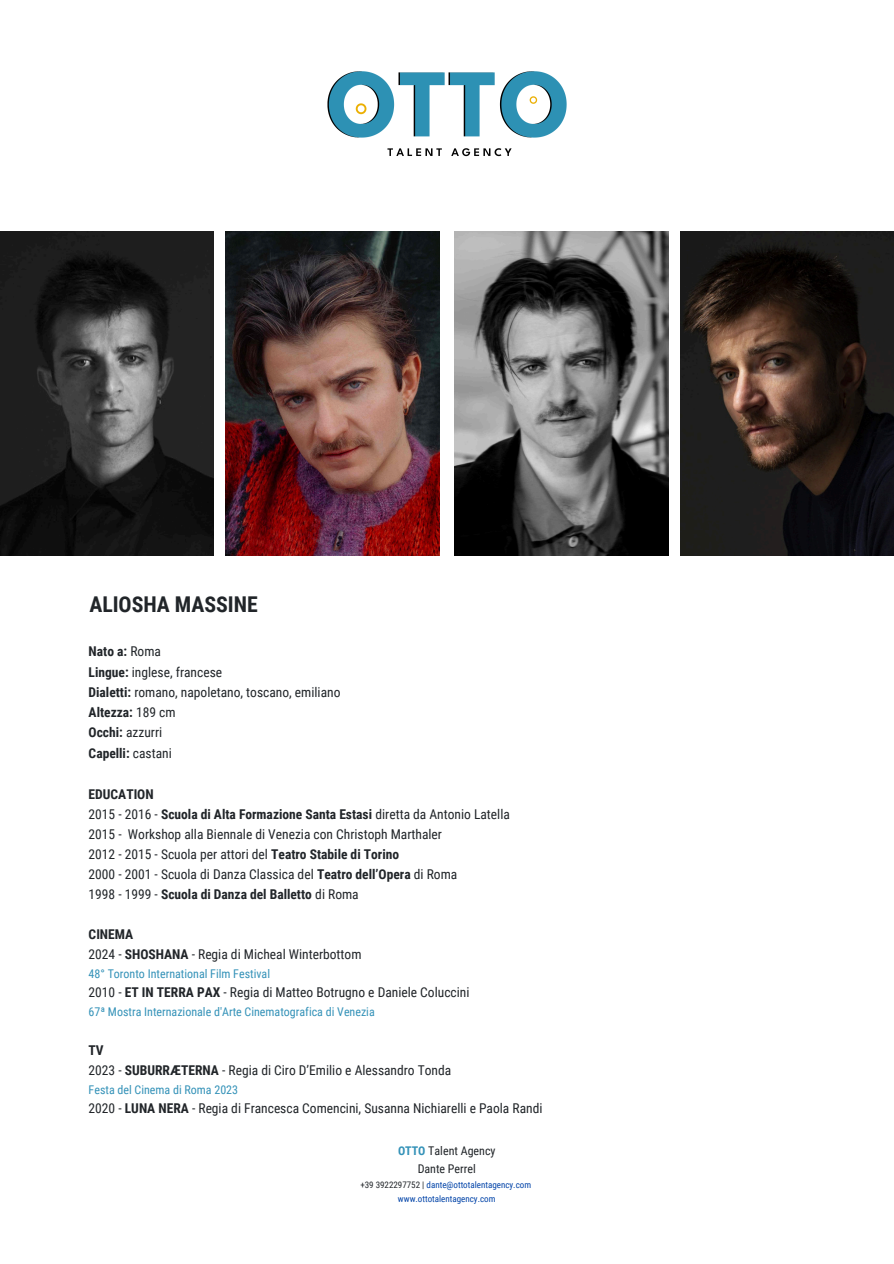
<style>
.page{position:relative;width:894px;height:1264px;background:#fff}
.page>*{position:absolute;margin:0;border:0;box-sizing:border-box;transform-origin:0 0}
.t1{font:700 21.75px "Roboto Condensed";color:#212529}
.t2{font:13.5px/20px "Roboto Condensed";color:#212529}
.t3{font:12px "Roboto Condensed";color:#3492b8}
.t4{font:12px "Roboto Condensed";color:#212529}
.t5{font:9px "Roboto Condensed";color:#0043a8}
.s1{font-weight:700}
.s2{font-weight:700;color:#3492b8}
.s3{color:#212529}
</style>
<div class="page">
<img style="left:327px;top:71px;width:239px;height:86px">
<img style="left:226px;top:232px;width:213px;height:323px">
<img style="left:454px;top:232px;width:214px;height:323px">
<img style="left:0;top:232px;width:214px;height:323px">
<img style="left:680px;top:232px;width:213px;height:323px">
<p class="t1" style="left:89px;top:592px;width:170px">ALIOSHA MASSINE</p>
<p class="t2" style="left:89px;top:641px;width:253px"><span class="s1">Nato a:</span> Roma<br><span class="s1">Lingue:</span> inglese, francese<br><span class="s1">Dialetti:</span> romano, napoletano, toscano, emiliano<br><span class="s1">Altezza:</span> 189 cm<br><span class="s1">Occhi:</span> azzurri<br><span class="s1">Capelli:</span> castani</p>
<p class="t2" style="left:89px;top:784px;width:422px"><span class="s1">EDUCATION<br></span>2015 - 2016 - <span class="s1">Scuola di Alta Formazione Santa Estasi</span> diretta da Antonio Latella 2015 - Workshop alla Biennale di Venezia con Christoph Marthaler<br>2012 - 2015 - Scuola per attori del <span class="s1">Teatro Stabile di Torino<br></span>2000 - 2001 - Scuola di Danza Classica del <span class="s1">Teatro dell’Opera</span> di Roma<br>1998 - 1999 - <span class="s1">Scuola di Danza del Balletto</span> di Roma</p>
<p class="t2" style="left:89px;top:924px;width:274px"><span class="s1">CINEMA<br></span>2024 - <span class="s1">SHOSHANA</span> - Regia di Micheal Winterbottom</p>
<p class="t3" style="left:89px;top:967px;width:183px">48° Toronto International Film Festival</p>
<p class="t2" style="left:89px;top:982px;width:382px">2010 - <span class="s1">ET IN TERRA PAX</span> - Regia di Matteo Botrugno e Daniele Coluccini</p>
<p class="t3" style="left:89px;top:1005px;width:287px">67ª Mostra Internazionale d'Arte Cinematografica di Venezia</p>
<p class="t2" style="left:89px;top:1040px;width:364px"><span class="s1">TV<br></span>2023 - <span class="s1">SUBURRÆTERNA</span> - Regia di Ciro D’Emilio e Alessandro Tonda</p>
<p class="t3" style="left:89px;top:1083px;width:151px">Festa del Cinema di Roma 2023</p>
<p class="t2" style="left:89px;top:1098px;width:455px">2020 - <span class="s1">LUNA NERA</span> - Regia di Francesca Comencini, Susanna Nichiarelli e Paola Randi</p>
<h1 class="t4" style="left:398px;top:1143px;width:99px"><span class="s2">OTTO</span> Talent Agency</h1>
<h2 class="t4" style="left:417px;top:1161px;width:60px">Dante Perrel</h2>
<h2 class="t5" style="left:360px;top:1179px;width:172px"><span class="s3">+39 3922297752 |</span> dante@ottotalentagency.com</h2>
<h3 class="t5" style="left:398px;top:1193px;width:99px">www.ottotalentagency.com</h3>
</div>
